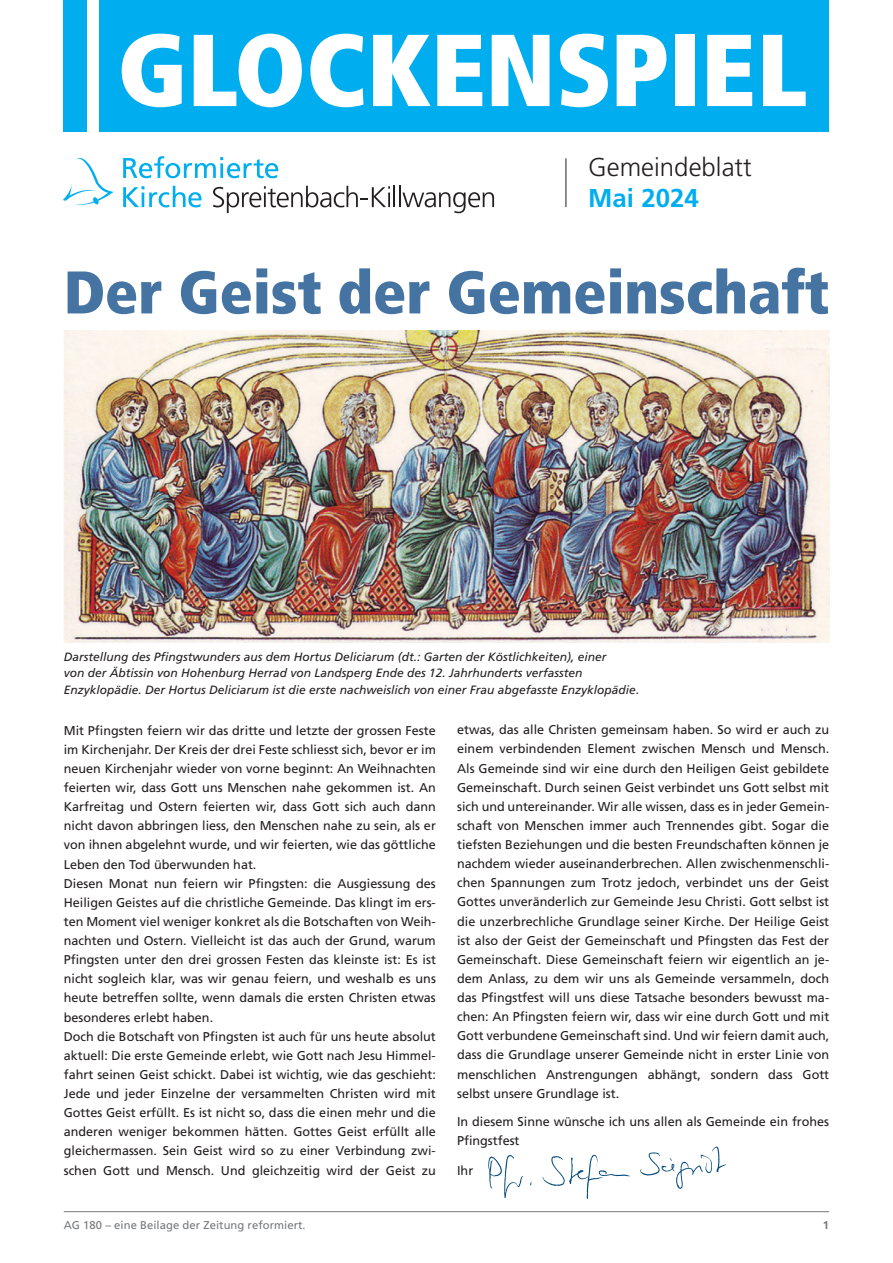
<style>
.page{position:relative;width:893px;height:1263px;background:#fff}
.page>*{position:absolute;margin:0;border:0;box-sizing:border-box;transform-origin:0 0}
.t1{font:900 condensed 102px "Frutiger";color:#fff}
.t2{font:900 condensed 60.15px "Frutiger";color:#4674a2}
.t3{font:300 25.8px "Frutiger";color:#231f20}
.t4{font:700 25.8px "Frutiger";color:#00aeef}
.t5{font:12.75px/19.2px "Frutiger";color:#231f20}
.t6{font:italic 12px/16.5px "Frutiger";color:#231f20}
.t7{font:11.25px "Frutiger";letter-spacing:.005em;color:#76787b}
.t8{font:700 11.25px "Frutiger";color:#76787b}
.s1{font-weight:400;font-size:198px}
</style>
<div class="page">
<div style="left:64px;top:0;width:765px;height:132px;background:#00aeef"></div>
<hr style="left:64px;top:1211px;width:765px;height:1px;background:#76787b">
<svg style="left:213px;top:186px;width:177px;height:27px"></svg>
<hr style="left:393px;top:186px;width:2px;height:21px;background:#231f20">
<hr style="left:399px;top:186px;width:2px;height:21px;background:#231f20">
<svg style="left:402px;top:192px;width:92px;height:21px"></svg>
<svg style="left:123px;top:156px;width:155px;height:22px"></svg>
<svg style="left:123px;top:186px;width:79px;height:21px"></svg>
<svg style="left:63px;top:158px;width:51px;height:47px"></svg>
<hr style="left:566px;top:158px;width:1px;height:49px;background:#231f20">
<img style="left:64px;top:331px;width:765px;height:311px">
<img style="left:488px;top:1146px;width:239px;height:53px">
<h1 class="t1" style="left:77px;top:8px;width:733px"><span class="s1">|</span>GLOCKENSPIEL</h1>
<h3 class="t3" style="left:588px;top:153px;width:165px">Gemeindeblatt</h3>
<h3 class="t4" style="left:588px;top:183px;width:112px">Mai 2024</h3>
<h2 class="t2" style="left:64px;top:256px;width:767px">Der Geist der Gemeinschaft</h2>
<p class="t6" style="left:64px;top:648px;width:577px">Darstellung des Pfingstwunders aus dem Hortus Deliciarum (dt.: Garten der Köstlichkeiten), einer<br>von der Äbtissin von Hohenburg Herrad von Landsperg Ende des 12. Jahrhunderts verfassten<br>Enzyklopädie. Der Hortus Deliciarum ist die erste nachweislich von einer Frau abgefasste Enzyklopädie.</p>
<p class="t5" style="left:64px;top:721px;width:374px">Mit Pfingsten feiern wir das dritte und letzte der grossen Feste im Kirchenjahr. Der Kreis der drei Feste schliesst sich, bevor er im neuen Kirchenjahr wieder von vorne beginnt: An Weihnachten feierten wir, dass Gott uns Menschen nahe gekommen ist. An Karfreitag und Ostern feierten wir, dass Gott sich auch dann nicht davon abbringen liess, den Menschen nahe zu sein, als er von ihnen abgelehnt wurde, und wir feierten, wie das göttliche Leben den Tod überwunden hat.<br>Diesen Monat nun feiern wir Pfingsten: die Ausgiessung des Heiligen Geistes auf die christliche Gemeinde. Das klingt im ers&shy;ten Moment viel weniger konkret als die Botschaften von Weih&shy;nachten und Ostern. Vielleicht ist das auch der Grund, warum Pfingsten unter den drei grossen Festen das kleinste ist: Es ist nicht sogleich klar, was wir genau feiern, und weshalb es uns heute betreffen sollte, wenn damals die ersten Christen etwas besonderes erlebt haben.<br>Doch die Botschaft von Pfingsten ist auch für uns heute absolut aktuell: Die erste Gemeinde erlebt, wie Gott nach Jesu Himmel&shy;fahrt seinen Geist schickt. Dabei ist wichtig, wie das geschieht:<br>Jede und jeder Einzelne der versammelten Christen wird mit Gottes Geist erfüllt. Es ist nicht so, dass die einen mehr und die anderen weniger bekommen hätten. Gottes Geist erfüllt alle gleichermassen. Sein Geist wird so zu einer Verbindung zwi&shy;schen Gott und Mensch. Und gleichzeitig wird der Geist zu</p>
<p class="t5" style="left:457px;top:720px;width:374px;text-align:justify">etwas, das alle Christen gemeinsam haben. So wird er auch zu einem verbindenden Element zwischen Mensch und Mensch.<br>Als Gemeinde sind wir eine durch den Heiligen Geist gebildete Gemeinschaft. Durch seinen Geist verbindet uns Gott selbst mit sich und untereinander. Wir alle wissen, dass es in jeder Gemein&shy;schaft von Menschen immer auch Trennendes gibt. Sogar die tiefsten Beziehungen und die besten Freundschaften können je nachdem wieder auseinanderbrechen. Allen zwischenmenschli&shy;chen Spannungen zum Trotz jedoch, verbindet uns der Geist Gottes unveränderlich zur Gemeinde Jesu Christi. Gott selbst ist die unzerbrechliche Grundlage seiner Kirche. Der Heilige Geist ist also der Geist der Gemeinschaft und Pfingsten das Fest der Gemeinschaft. Diese Gemeinschaft feiern wir eigentlich an je&shy;dem Anlass, zu dem wir uns als Gemeinde versammeln, doch das Pfingstfest will uns diese Tatsache besonders bewusst ma&shy;chen: An Pfingsten feiern wir, dass wir eine durch Gott und mit Gott verbundene Gemeinschaft sind. Und wir feiern damit auch, dass die Grundlage unserer Gemeinde nicht in erster Linie von menschlichen Anstrengungen abhängt, sondern dass Gott selbst unsere Grundlage ist.</p>
<p class="t5" style="left:457px;top:1112px;width:374px">In diesem Sinne wünsche ich uns allen als Gemeinde ein frohes<br>Pfingstfest</p>
<p class="t5" style="left:457px;top:1161px;width:18px">Ihr</p>
<p class="t7" style="left:64px;top:1218px;width:243px">AG 180 – eine Beilage der Zeitung reformiert.</p>
<p class="t8" style="left:823px;top:1218px;width:8px">1</p>
</div>
